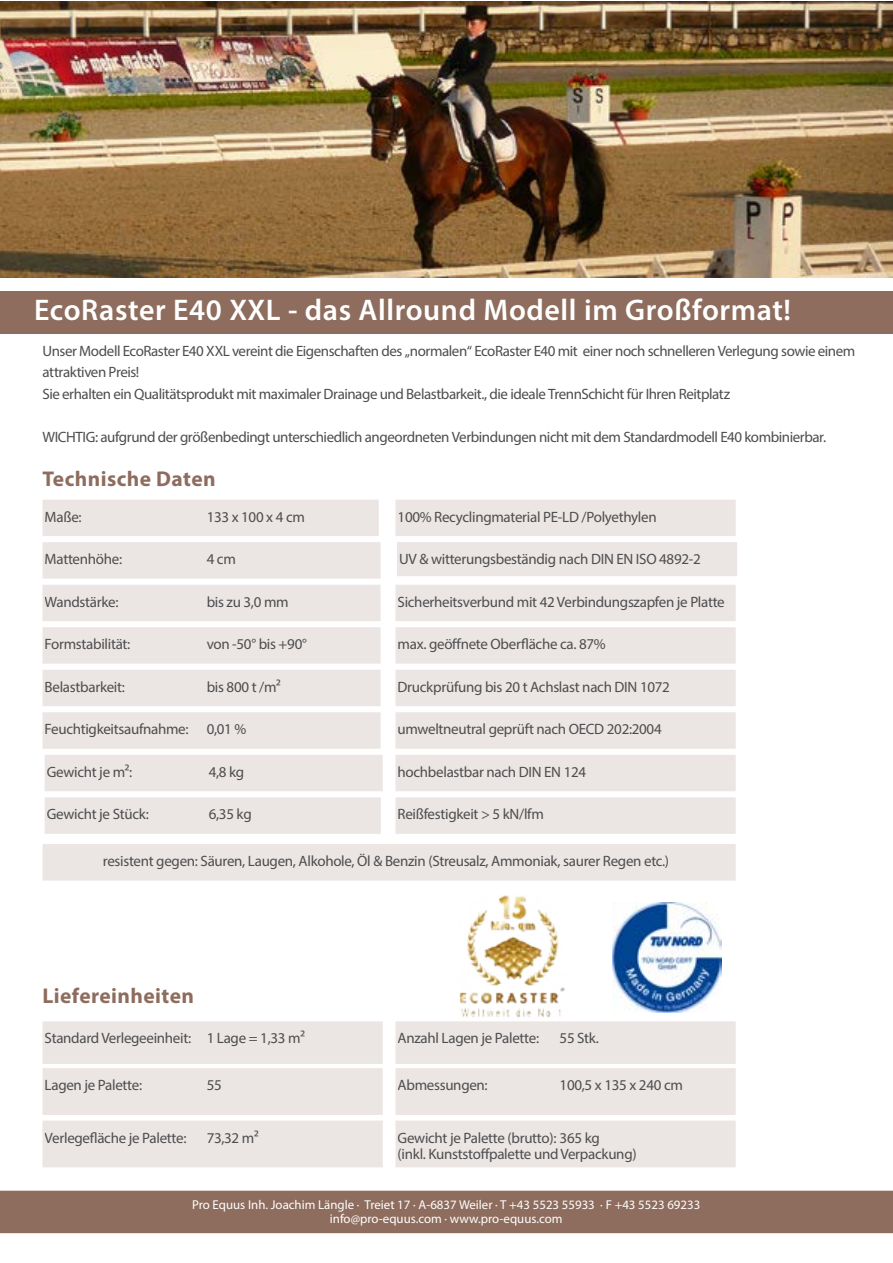
<style>
.page{position:relative;width:893px;height:1263px;background:#fff}
.page>*{position:absolute;margin:0;border:0;box-sizing:border-box;transform-origin:0 0}
.t1{font:600 30px "Myriad Pro";letter-spacing:.02em;color:#fff}
.t2{font:700 21.45px "Myriad Pro";letter-spacing:.02em;color:#8e6d5e}
.t3{font:15px/21.5px "Myriad Pro";letter-spacing:-.02em;color:#4d4d4f}
.t4{font:12.9px/14.1px "Myriad Pro";color:#fff;text-align:center}
</style>
<div class="page">
<div style="left:0;top:291px;width:893px;height:43px;background:#8e6d5e"></div>
<div style="left:0;top:1191px;width:893px;height:42px;background:#8e6d5e"></div>
<div style="left:44px;top:501px;width:334px;height:34px;background:#ebe5e3"></div>
<div style="left:43px;top:500px;width:336px;height:36px;border:2px solid #ebe5e3"></div>
<div style="left:44px;top:628px;width:335px;height:35px;background:#ebe5e3"></div>
<div style="left:43px;top:627px;width:338px;height:37px;border:2px solid #ebe5e3"></div>
<div style="left:397px;top:501px;width:338px;height:34px;background:#ebe5e3"></div>
<div style="left:395px;top:500px;width:341px;height:36px;border:2px solid #ebe5e3"></div>
<div style="left:44px;top:671px;width:335px;height:34px;background:#ebe5e3"></div>
<div style="left:43px;top:670px;width:338px;height:36px;border:2px solid #ebe5e3"></div>
<div style="left:44px;top:586px;width:335px;height:34px;background:#ebe5e3"></div>
<div style="left:43px;top:585px;width:338px;height:36px;border:2px solid #ebe5e3"></div>
<div style="left:44px;top:543px;width:335px;height:34px;background:#ebe5e3"></div>
<div style="left:43px;top:542px;width:338px;height:37px;border:2px solid #ebe5e3"></div>
<div style="left:398px;top:543px;width:338px;height:32px;background:#ebe5e3"></div>
<div style="left:397px;top:542px;width:340px;height:34px;border:2px solid #ebe5e3"></div>
<div style="left:44px;top:845px;width:691px;height:34px;background:#ebe5e3"></div>
<div style="left:43px;top:844px;width:693px;height:36px;border:2px solid #ebe5e3"></div>
<img style="left:459px;top:895px;width:106px;height:122px">
<img style="left:612px;top:902px;width:110px;height:110px">
<div style="left:44px;top:713px;width:335px;height:35px;background:#ebe5e3"></div>
<div style="left:43px;top:712px;width:338px;height:37px;border:2px solid #ebe5e3"></div>
<div style="left:46px;top:756px;width:336px;height:34px;background:#ebe5e3"></div>
<div style="left:45px;top:755px;width:338px;height:36px;border:2px solid #ebe5e3"></div>
<div style="left:46px;top:798px;width:334px;height:35px;background:#ebe5e3"></div>
<div style="left:45px;top:797px;width:336px;height:37px;border:2px solid #ebe5e3"></div>
<div style="left:397px;top:586px;width:338px;height:34px;background:#ebe5e3"></div>
<div style="left:395px;top:585px;width:341px;height:36px;border:2px solid #ebe5e3"></div>
<div style="left:397px;top:628px;width:338px;height:35px;background:#ebe5e3"></div>
<div style="left:395px;top:627px;width:341px;height:37px;border:2px solid #ebe5e3"></div>
<div style="left:397px;top:671px;width:338px;height:34px;background:#ebe5e3"></div>
<div style="left:395px;top:670px;width:341px;height:36px;border:2px solid #ebe5e3"></div>
<div style="left:397px;top:713px;width:338px;height:35px;background:#ebe5e3"></div>
<div style="left:395px;top:712px;width:341px;height:37px;border:2px solid #ebe5e3"></div>
<div style="left:397px;top:756px;width:338px;height:34px;background:#ebe5e3"></div>
<div style="left:395px;top:755px;width:341px;height:36px;border:2px solid #ebe5e3"></div>
<div style="left:397px;top:798px;width:338px;height:35px;background:#ebe5e3"></div>
<div style="left:395px;top:797px;width:341px;height:37px;border:2px solid #ebe5e3"></div>
<div style="left:44px;top:1022px;width:338px;height:41px;background:#ebe5e3"></div>
<div style="left:43px;top:1021px;width:340px;height:43px;border:2px solid #ebe5e3"></div>
<div style="left:44px;top:1069px;width:338px;height:45px;background:#ebe5e3"></div>
<div style="left:43px;top:1068px;width:340px;height:47px;border:2px solid #ebe5e3"></div>
<div style="left:44px;top:1122px;width:338px;height:44px;background:#ebe5e3"></div>
<div style="left:43px;top:1120px;width:340px;height:47px;border:2px solid #ebe5e3"></div>
<div style="left:397px;top:1022px;width:338px;height:41px;background:#ebe5e3"></div>
<div style="left:395px;top:1021px;width:341px;height:43px;border:2px solid #ebe5e3"></div>
<div style="left:397px;top:1069px;width:338px;height:45px;background:#ebe5e3"></div>
<div style="left:395px;top:1068px;width:341px;height:47px;border:2px solid #ebe5e3"></div>
<div style="left:397px;top:1122px;width:338px;height:44px;background:#ebe5e3"></div>
<div style="left:395px;top:1120px;width:341px;height:47px;border:2px solid #ebe5e3"></div>
<img style="left:0;top:2px;width:893px;height:275px">
<h1 class="t1" style="left:34px;top:291px;width:759px">EcoRaster E40 XXL - das Allround Modell im Großformat!</h1>
<p class="t3" style="left:43px;top:340px;width:814px">Unser Modell EcoRaster E40 XXL vereint die Eigenschaften des „normalen“ EcoRaster E40 mit einer noch schnelleren Verlegung sowie einem attraktiven Preis!<br>Sie erhalten ein Qualitätsprodukt mit maximaler Drainage und Belastbarkeit., die ideale TrennSchicht für Ihren Reitplatz</p>
<p class="t3" style="left:43px;top:426px;width:785px">WICHTIG: aufgrund der größenbedingt unterschiedlich angeordneten Verbindungen nicht mit dem Standardmodell E40 kombinierbar.</p>
<h2 class="t2" style="left:43px;top:465px;width:175px">Technische Daten</h2>
<p class="t3" style="left:45px;top:506px;width:38px">Maße:</p>
<p class="t3" style="left:207px;top:506px;width:100px">133 x 100 x 4 cm</p>
<p class="t3" style="left:398px;top:506px;width:261px">100% Recyclingmaterial PE-LD /Polyethylen</p>
<p class="t3" style="left:45px;top:548px;width:79px">Mattenhöhe:</p>
<p class="t3" style="left:207px;top:548px;width:31px">4 cm</p>
<p class="t3" style="left:399px;top:548px;width:303px">UV &amp; witterungsbeständig nach DIN EN ISO 4892-2</p>
<p class="t3" style="left:45px;top:591px;width:75px">Wandstärke:</p>
<p class="t3" style="left:207px;top:591px;width:84px">bis zu 3,0 mm</p>
<p class="t3" style="left:45px;top:633px;width:87px">Formstabilität:</p>
<p class="t3" style="left:207px;top:633px;width:102px">von -50° bis +90°</p>
<p class="t3" style="left:45px;top:676px;width:82px">Belastbarkeit:</p>
<p class="t3" style="left:207px;top:676px;width:76px">bis 800 t /m²</p>
<p class="t3" style="left:45px;top:718px;width:203px">Feuchtigkeitsaufnahme: 0,01 %</p>
<p class="t3" style="left:47px;top:761px;width:87px">Gewicht je m²:</p>
<p class="t3" style="left:209px;top:761px;width:37px">4,8 kg</p>
<p class="t3" style="left:47px;top:803px;width:104px">Gewicht je Stück:</p>
<p class="t3" style="left:209px;top:803px;width:44px">6,35 kg</p>
<p class="t3" style="left:398px;top:591px;width:329px">Sicherheitsverbund mit 42 Verbindungszapfen je Platte</p>
<p class="t3" style="left:398px;top:633px;width:210px">max. geöffnete Oberfläche ca. 87%</p>
<p class="t3" style="left:398px;top:676px;width:274px">Druckprüfung bis 20 t Achslast nach DIN 1072</p>
<p class="t3" style="left:398px;top:718px;width:266px">umweltneutral geprüft nach OECD 202:2004</p>
<p class="t3" style="left:398px;top:761px;width:190px">hochbelastbar nach DIN EN 124</p>
<p class="t3" style="left:398px;top:803px;width:148px">Reißfestigkeit &gt; 5 kN/lfm</p>
<p class="t3" style="left:103px;top:850px;width:568px">resistent gegen: Säuren, Laugen, Alkohole, Öl &amp; Benzin (Streusalz, Ammoniak, saurer Regen etc.)</p>
<h2 class="t2" style="left:43px;top:982px;width:153px">Liefereinheiten</h2>
<p class="t3" style="left:45px;top:1027px;width:262px">Standard Verlegeeinheit: 1 Lage = 1,33 m²</p>
<p class="t3" style="left:45px;top:1074px;width:99px">Lagen je Palette:</p>
<p class="t3" style="left:207px;top:1074px;width:17px">55</p>
<p class="t3" style="left:45px;top:1126px;width:143px">Verlegefläche je Palette:</p>
<p class="t3" style="left:207px;top:1126px;width:54px">73,32 m²</p>
<p class="t3" style="left:398px;top:1027px;width:143px">Anzahl Lagen je Palette:</p>
<p class="t3" style="left:560px;top:1027px;width:41px">55 Stk.</p>
<p class="t3" style="left:398px;top:1074px;width:92px">Abmessungen:</p>
<p class="t3" style="left:560px;top:1074px;width:125px">100,5 x 135 x 240 cm</p>
<p class="t3" style="left:398px;top:1129px;width:241px;line-height:16.5px">Gewicht je Palette (brutto): 365 kg<br>(inkl. Kunststoffpalette und Verpackung)</p>
<p class="t4" style="left:192px;top:1197px;width:510px">Pro Equus Inh. Joachim Längle · Treiet 17 · A-6837 Weiler · T +43 5523 55933 · F +43 5523 69233 info@pro-equus.com · www.pro-equus.com</p>
</div>
